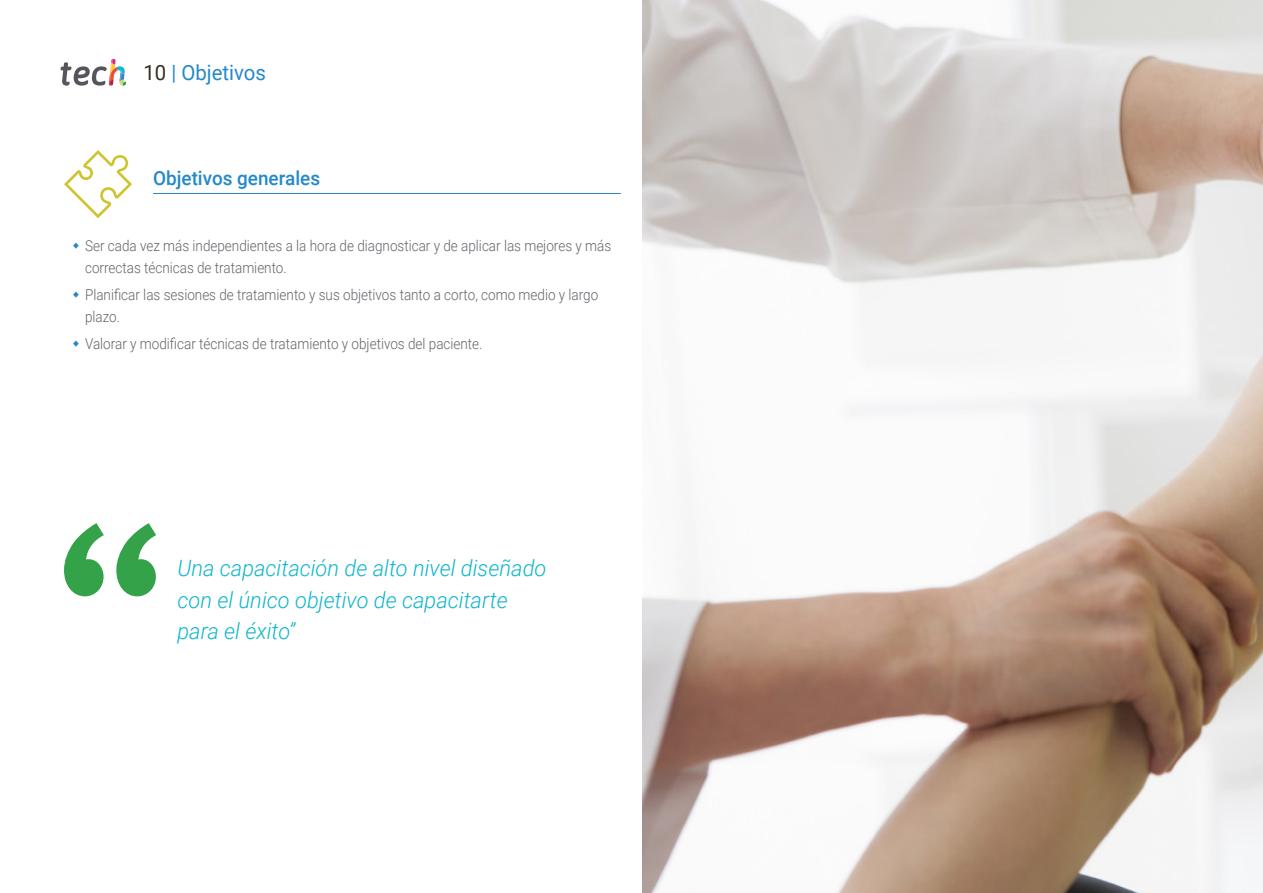
<style>
.page{position:relative;width:1263px;height:893px;background:#fff}
.page>*{position:absolute;margin:0;border:0;box-sizing:border-box;transform-origin:0 0}
.t1{font:italic 300 22.5px/31.5px "Roboto";color:#0fb6cf}
.t2{font:21px "Roboto";color:#2488c9}
.t3{font:500 19.5px "Roboto";color:#2488c9}
.t4{font:300 15px/22.5px "Roboto";color:#61646a;scale:.9 1}
.s1{color:#312e20}
</style>
<div class="page">
<img style="left:642px;top:0;width:621px;height:893px">
<svg style="left:64px;top:150px;width:68px;height:68px"></svg>
<svg style="left:64px;top:523px;width:92px;height:73px"></svg>
<svg style="left:61px;top:59px;width:65px;height:27px"></svg>
<hr style="left:153px;top:193px;width:468px;height:1px;background:#2488c9">
<h2 class="t2" style="left:144px;top:57px;width:124px"><span class="s1">10</span> | Objetivos</h2>
<h3 class="t3" style="left:153px;top:165px;width:169px">Objetivos generales</h3>
<p class="t4" style="left:85px;top:233px;width:586px">Ser cada vez más independientes a la hora de diagnosticar y de aplicar las mejores y más correctas técnicas de tratamiento.</p>
<p class="t4" style="left:85px;top:283px;width:572px">Planificar las sesiones de tratamiento y sus objetivos tanto a corto, como medio y largo plazo.</p>
<p class="t4" style="left:85px;top:332px;width:443px">Valorar y modificar técnicas de tratamiento y objetivos del paciente.</p>
<h1 class="t1" style="left:177px;top:552px;width:371px">Una capacitación de alto nivel diseñado con el único objetivo de capacitarte para el éxito”</h1>
</div>
